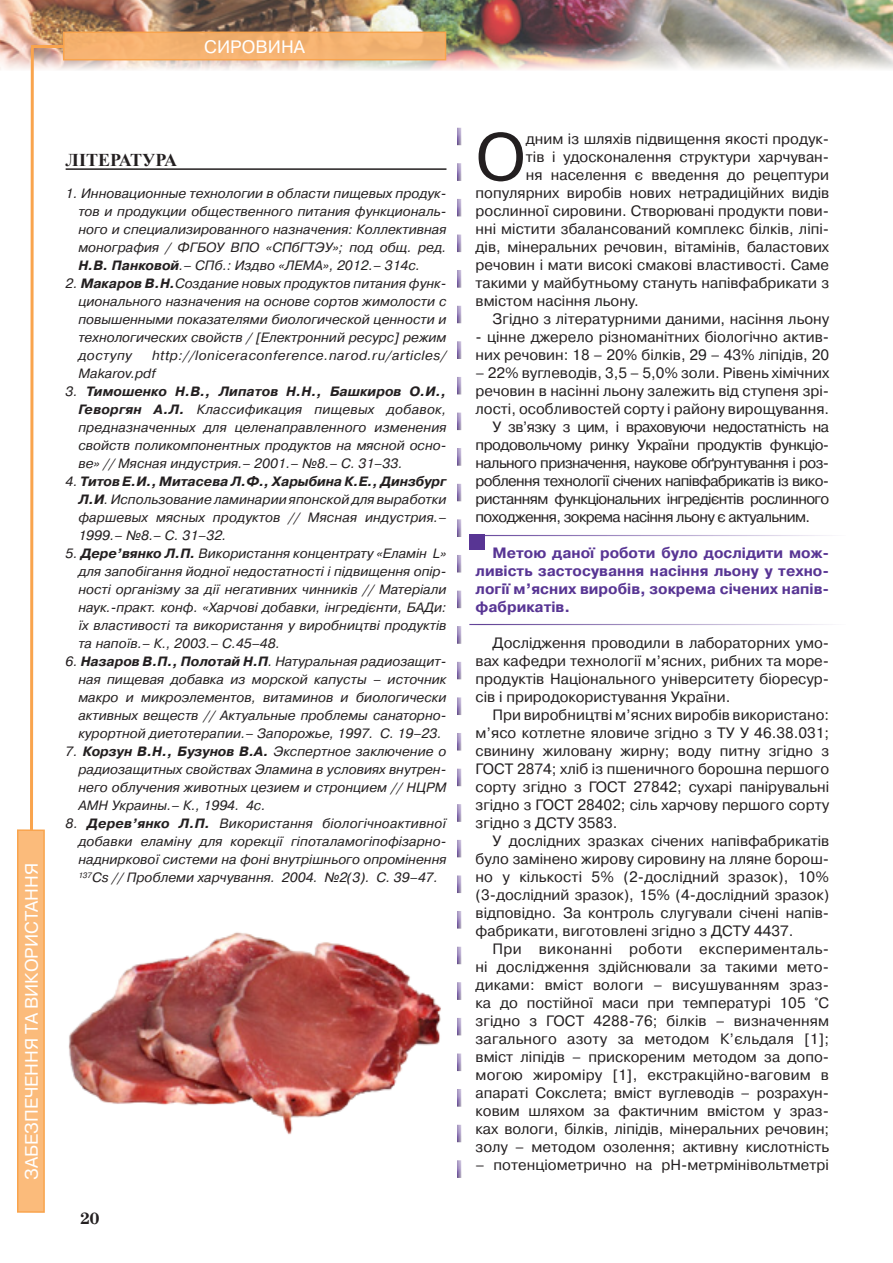
<style>
.page{position:relative;width:893px;height:1263px;background:#fff}
.page>*{position:absolute;margin:0;border:0;box-sizing:border-box;transform-origin:0 0}
.Bodi{font:66.45px "Pragmatica C";color:#231f20}
.t1{font:18px "Pragmatica C";color:#fff}
.номер{font:700 18px "Times New Roman";color:#231f20}
.Osnova{font:700 16.5px "School Book C";color:#231f20}
.Bodi-2{font:15px/18px "Pragmatica C";color:#231f20;text-align:justify}
.Bodi-3{font:700 15px/18px "Pragmatica C";color:#583594;text-align:justify}
.biblioteka{font:italic 13.5px/18px "Pragmatica C";color:#231f20;text-align:justify}
.biblioteka-2{font:italic 13.5px/18px "Pragmatica C";letter-spacing:.035em;color:#231f20}
.s1{font-weight:700}
</style>
<div class="page">
<img style="left:0;top:0;width:893px;height:70px">
<div style="left:63px;top:16px;width:398px;height:18px;background:#231f20;opacity:.5"></div>
<hr style="left:31px;top:45px;width:34px;height:3px;background:#f9a44d">
<svg style="left:29px;top:45px;width:6px;height:784px"></svg>
<div style="left:64px;top:32px;width:381px;height:28px;background:#fbb56f"></div>
<div style="left:63px;top:32px;width:383px;height:28px;border:2px solid #f9a44d"></div>
<div style="left:18px;top:830px;width:26px;height:382px;background:#fbbb7b"></div>
<div style="left:17px;top:829px;width:28px;height:384px;border:2px solid #f9a44d"></div>
<hr style="left:469px;top:533px;width:378px;height:4px;background:#231f20;opacity:.75">
<div style="left:469px;top:535px;width:16px;height:15px;background:#583594"></div>
<hr style="left:469px;top:622px;width:378px;height:3px;background:#231f20;opacity:.75">
<hr style="left:66px;top:168px;width:380px;height:2px;background:#231f20">
<img style="left:68px;top:932px;width:373px;height:203px">
<div style="left:447px;top:118px;width:24px;height:1069px;background:#fff"></div>
<div style="left:456px;top:129px;width:7px;height:1049px;background:#231f20;opacity:.75"></div>
<p class="t1" style="left:204px;top:37px;width:102px">СИРОВИНА</p>
<p class="t1" style="left:22px;top:1180px;width:319px;rotate:-90deg">ЗАБЕЗПЕЧЕННЯ ТА ВИКОРИСТАННЯ</p>
<p class="номер" style="left:66px;top:147px;width:113px">ЛІТЕРАТУРА</p>
<p class="biblioteka" style="left:78px;top:185px;width:370px;text-indent:-13px">1. Инновационные технологии в области пищевых продук&shy;тов и продукции общественного питания функциональ&shy;ного и специализированного назначения: Коллективная монография / ФГБОУ ВПО «СПбГТЭУ»; под общ. ред.<br><span class="s1">Н.В. Панковой</span>.– СПб.: Издво «ЛЕМА», 2012.– 314с.</p>
<p class="biblioteka" style="left:78px;top:275px;width:370px;text-indent:-13px">2. <span class="s1">Макаров В.Н.</span>Создание новых продуктов питания функ&shy;ционального назначения на основе сортов жимолости с повышенными показателями биологической ценности и технологических свойств / [Електронний ресурс] режим доступу</p>
<p class="biblioteka-2" style="left:78px;top:347px;width:369px;text-indent:74px">http://loniceraconference.narod.ru/articles/<br>Makarov.pdf</p>
<p class="biblioteka" style="left:78px;top:383px;width:370px;text-indent:-13px">3. <span class="s1">Тимошенко Н.В., Липатов H.H., Башкиров О.И., Геворгян А.Л.</span> Классификация пищевых добавок, предназначенных для целенаправленного изменения свойств поликомпонентных продуктов на мясной осно&shy;ве» // Мясная индустрия.– 2001.– №8.– С. 31–33.</p>
<p class="biblioteka" style="left:78px;top:473px;width:370px;text-indent:-13px">4. <span class="s1">Титов Е.И., Митасева Л.Ф., Харыбина К.Е., Динзбург Л.И</span>. Использование ламинарии японской для выработки фаршевых мясных продуктов // Мясная индустрия.– 1999.– №8.– С. 31–32.</p>
<p class="biblioteka" style="left:78px;top:545px;width:370px;text-indent:-13px">5. <span class="s1">Дере’вянко Л.П.</span> Використання концентрату «Еламін L» для запобігання йодної недостатності і підвищення опір&shy;ності організму за дії негативних чинників // Матеріали наук.-практ. конф. «Харчові добавки, інгредієнти, БАДи: їх властивості та використання у виробництві продуктів та напоїв.– К., 2003.– С.45–48.</p>
<p class="biblioteka" style="left:78px;top:653px;width:370px;text-align:left;text-indent:-13px">6. <span class="s1">Назаров В.П., Полотай Н.П</span>. Натуральная радиозащит&shy;ная пищевая добавка из морской капусты – источник макро и микроэлементов, витаминов и биологически активных веществ // Актуальные проблемы санаторно&shy;курортной диетотерапии.– Запорожье, 1997.− С. 19–23.</p>
<p class="biblioteka" style="left:78px;top:743px;width:370px;text-indent:-13px">7. <span class="s1">Корзун В.Н., Бузунов В.А.</span> Экспертное заключение о радиозащитных свойствах Эламина в условиях внутрен&shy;него облучения животных цезием и стронцием // НЦРМ АМН Украины.– К., 1994.− 4с.</p>
<p class="biblioteka" style="left:78px;top:815px;width:370px;text-align:left;text-indent:-13px">8. <span class="s1">Дерев’янко Л.П.</span> Використання біологічноактивної добавки еламіну для корекції гіпоталамогіпофізарно&shy;надниркової системи на фоні внутрішнього опромінення <sup>137</sup>Cs // Проблеми харчування.− 2004.− №2(3).− С. 39–47.</p>
<p class="Osnova" style="left:80px;top:1209px;width:21px">20</p>
<p class="Bodi" style="left:476px;top:120px;width:52px">О</p>
<p class="Bodi-2" style="left:526px;top:130px;width:305px">дним із шляхів підвищення якості продук-</p>
<p class="Bodi-2" style="left:526px;top:148px;width:305px">тів і удосконалення структури харчуван-</p>
<p class="Bodi-2" style="left:526px;top:166px;width:305px">ня населення є введення до рецептури</p>
<p class="Bodi-2" style="left:476px;top:184px;width:355px">популярних виробів нових нетрадиційних видів</p>
<p class="Bodi-2" style="left:476px;top:202px;width:355px">рослинної сировини. Створювані продукти пови-</p>
<p class="Bodi-2" style="left:476px;top:220px;width:355px">нні містити збалансований комплекс білків, ліпі-</p>
<p class="Bodi-2" style="left:476px;top:238px;width:355px">дів, мінеральних речовин, вітамінів, баластових</p>
<p class="Bodi-2" style="left:476px;top:256px;width:355px">речовин і мати високі смакові властивості. Саме</p>
<p class="Bodi-2" style="left:476px;top:274px;width:355px">такими у майбутньому стануть напівфабрикати з</p>
<p class="Bodi-2" style="left:476px;top:292px;width:165px">вмістом насіння льону.</p>
<p class="Bodi-2" style="left:493px;top:310px;width:338px">Згідно з літературними даними, насіння льону</p>
<p class="Bodi-2" style="left:476px;top:328px;width:355px">- цінне джерело різноманітних біологічно актив&shy;них речовин: 18 – 20% білків, 29 – 43% ліпідів, 20</p>
<p class="Bodi-2" style="left:476px;top:364px;width:355px">– 22% вуглеводів, 3,5 – 5,0% золи. Рівень хімічних речовин в насінні льону залежить від ступеня зрі&shy;лості, особливостей сорту і району вирощування.</p>
<p class="Bodi-2" style="left:476px;top:418px;width:355px;text-indent:17px">У зв’язку з цим, і враховуючи недостатність на продовольчому ринку України продуктів функціо&shy;нального призначення, наукове обґрунтування і роз&shy;роблення технології січених напівфабрикатів із вико&shy;ристанням функціональних інгредієнтів рослинного походження, зокрема насіння льону є актуальним.</p>
<p class="Bodi-3" style="left:476px;top:544px;width:355px;text-indent:17px">Метою даної роботи було дослідити мож&shy;ливість застосування насіння льону у техно&shy;логії м’ясних виробів, зокрема січених напів&shy;фабрикатів.</p>
<p class="Bodi-2" style="left:476px;top:634px;width:355px;text-indent:17px">Дослідження проводили в лабораторних умо&shy;вах кафедри технології м’ясних, рибних та море&shy;продуктів Національного університету біоресур&shy;сів і природокористування України.</p>
<p class="Bodi-2" style="left:476px;top:706px;width:355px;text-indent:17px">При виробництві м’ясних виробів використано: м’ясо котлетне яловиче згідно з ТУ У 46.38.031; свинину жиловану жирну; воду питну згідно з ГОСТ 2874; хліб із пшеничного борошна першого сорту згідно з ГОСТ 27842; сухарі панірувальні згідно з ГОСТ 28402; сіль харчову першого сорту згідно з ДСТУ 3583.</p>
<p class="Bodi-2" style="left:476px;top:832px;width:355px;text-indent:17px">У дослідних зразках січених напівфабрикатів було замінено жирову сировину на лляне борош&shy;но у кількості 5% (2-дослідний зразок), 10% (3-дослідний зразок), 15% (4-дослідний зразок) відповідно. За контроль слугували січені напів&shy;фабрикати, виготовлені згідно з ДСТУ 4437.</p>
<p class="Bodi-2" style="left:476px;top:940px;width:355px;text-indent:17px">При виконанні роботи експерименталь&shy;ні дослідження здійснювали за такими мето&shy;диками: вміст вологи – висушуванням зраз&shy;ка до постійної маси при температурі 105 °С згідно з ГОСТ 4288-76; білків – визначенням загального азоту за методом К’єльдаля [1]; вміст ліпідів – прискореним методом за допо&shy;могою жироміру [1], екстракційно-ваговим в апараті Сокслета; вміст вуглеводів – розрахун&shy;ковим шляхом за фактичним вмістом у зраз&shy;ках вологи, білків, ліпідів, мінеральних речовин; золу – методом озолення; активну кислотність</p>
<p class="Bodi-2" style="left:476px;top:1156px;width:355px">– потенціометрично на рН-метрмінівольтметрі</p>
</div>
